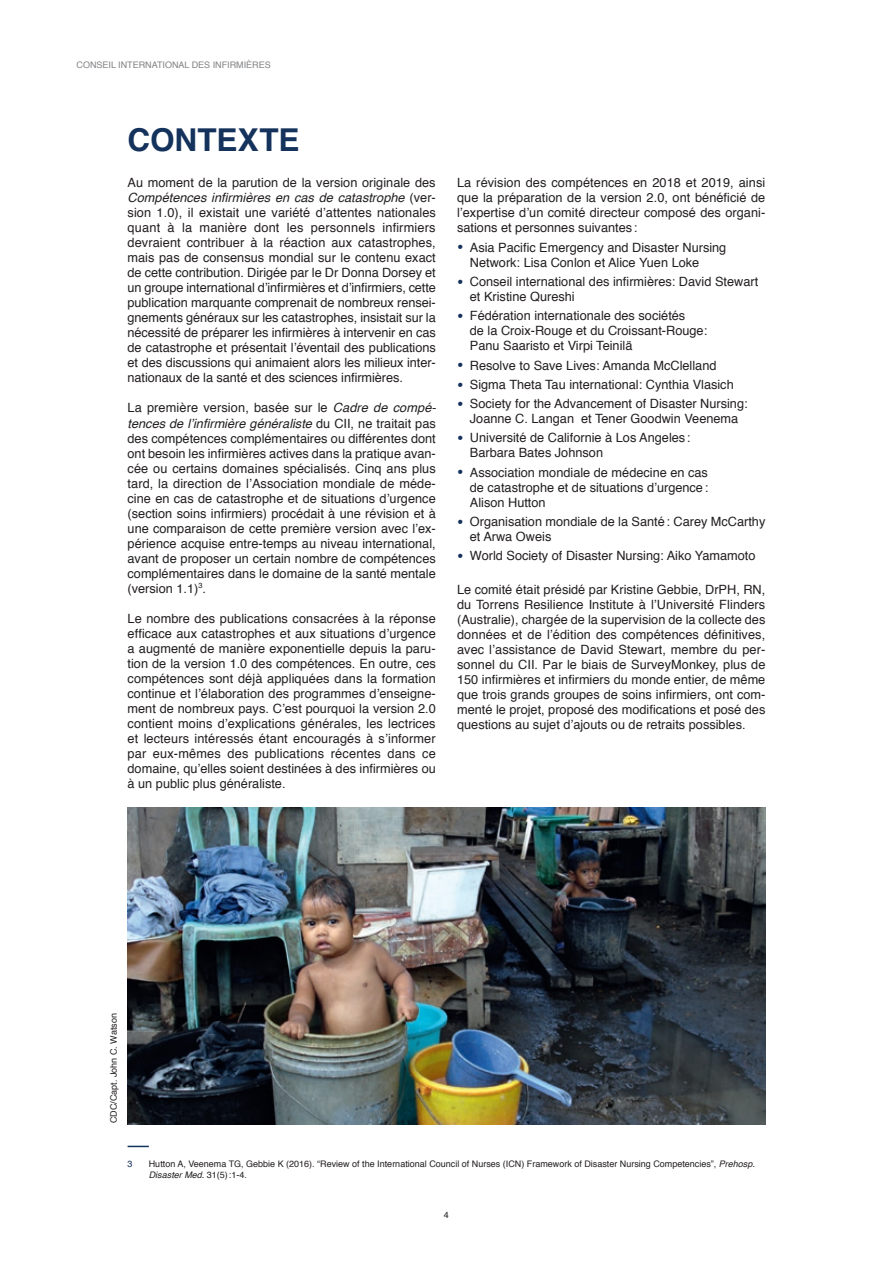
<style>
.page{position:relative;width:893px;height:1263px;background:#fff}
.page>*{position:absolute;margin:0;border:0;box-sizing:border-box;transform-origin:0 0}
.A4_Title_2{font:700 31.5px "Helvetica";color:#14325b}
.Body_text{font:12.75px/15px "Helvetica";color:#231f20;text-align:justify}
.Footnote{font:9px/10.5px "Helvetica";color:#231f20}
.t1{font:9px "Helvetica";color:#808285}
.Credits{font:9px "Helvetica";color:#231f20}
.Footnote-2{font:9px "Helvetica";color:#14325b}
.s1{font-style:italic}
.s2{font-family:"Merriweather";font-weight:900;font-size:15px;color:#14325b}
</style>
<div class="page">
<svg style="left:128px;top:1146px;width:21px;height:1px"></svg>
<img style="left:128px;top:808px;width:637px;height:316px">
<p class="t1" style="left:77px;top:58px;width:196px">CONSEIL INTERNATIONAL DES INFIRMIÈRES</p>
<p class="A4_Title_2" style="left:128px;top:115px;width:174px">CONTEXTE</p>
<p class="Body_text" style="left:128px;top:176px;width:310px">Au moment de la parution de la version originale des <span class="s1">Compétences infirmières en cas de catastrophe</span> (ver&shy;sion 1.0), il existait une variété d’attentes nationales quant à la manière dont les personnels infirmiers devraient contribuer à la réaction aux catastrophes, mais pas de consensus mondial sur le contenu exact de cette contribution. Dirigée par le Dr Donna Dorsey et un groupe international d’infirmières et d’infirmiers, cette publication marquante comprenait de nombreux rensei&shy;gnements généraux sur les catastrophes, insistait sur la nécessité de préparer les infirmières à intervenir en cas de catastrophe et présentait l’éventail des publications et des discussions qui animaient alors les milieux inter&shy;nationaux de la santé et des sciences infirmières.</p>
<p class="Body_text" style="left:128px;top:401px;width:310px">La première version, basée sur le <span class="s1">Cadre de compé&shy;tences de l’infirmière généraliste</span> du CII, ne traitait pas des compétences complémentaires ou différentes dont ont besoin les infirmières actives dans la pratique avan&shy;cée ou certains domaines spécialisés. Cinq ans plus tard, la direction de l’Association mondiale de méde&shy;cine en cas de catastrophe et de situations d’urgence (section soins infirmiers) procédait à une révision et à une comparaison de cette première version avec l’ex&shy;périence acquise entre-temps au niveau international, avant de proposer un certain nombre de compétences complémentaires dans le domaine de la santé mentale (version 1.1)<sup>3</sup>.</p>
<p class="Body_text" style="left:128px;top:611px;width:310px">Le nombre des publications consacrées à la réponse efficace aux catastrophes et aux situations d’urgence a augmenté de manière exponentielle depuis la paru&shy;tion de la version 1.0 des compétences. En outre, ces compétences sont déjà appliquées dans la formation continue et l’élaboration des programmes d’enseigne&shy;ment de nombreux pays. C’est pourquoi la version 2.0 contient moins d’explications générales, les lectrices et lecteurs intéressés étant encouragés à s’informer par eux-mêmes des publications récentes dans ce domaine, qu’elles soient destinées à des infirmières ou à un public plus généraliste.</p>
<p class="Body_text" style="left:457px;top:176px;width:310px">La révision des compétences en 2018 et 2019, ainsi que la préparation de la version 2.0, ont bénéficié de l’expertise d’un comité directeur composé des organi&shy;sations et personnes suivantes :</p>
<p class="Body_text" style="left:470px;top:240px;width:258px;text-indent:-13px"><span class="s2">•</span> Asia Pacific Emergency and Disaster Nursing<br>Network: Lisa Conlon et Alice Yuen Loke</p>
<p class="Body_text" style="left:470px;top:274px;width:290px;text-indent:-13px"><span class="s2">•</span> Conseil international des infirmières: David Stewart et Kristine Qureshi</p>
<p class="Body_text" style="left:470px;top:309px;width:239px;text-align:left;text-indent:-13px"><span class="s2">•</span> Fédération internationale des sociétés<br>de la Croix-Rouge et du Croissant-Rouge:<br>Panu Saaristo et Virpi Teinilä</p>
<p class="Body_text" style="left:457px;top:358px;width:261px"><span class="s2">•</span> Resolve to Save Lives: Amanda McClelland</p>
<p class="Body_text" style="left:457px;top:377px;width:278px"><span class="s2">•</span> Sigma Theta Tau international: Cynthia Vlasich</p>
<p class="Body_text" style="left:457px;top:396px;width:292px;text-align:center"><span class="s2">•</span> Society for the Advancement of Disaster Nursing:<br>Joanne C. Langan et Tener Goodwin Veenema</p>
<p class="Body_text" style="left:470px;top:431px;width:222px;text-indent:-13px"><span class="s2">•</span> Université de Californie à Los Angeles :<br>Barbara Bates Johnson</p>
<p class="Body_text" style="left:470px;top:465px;width:240px;text-indent:-13px"><span class="s2">•</span> Association mondiale de médecine en cas de catastrophe et de situations d’urgence:<br>Alison Hutton</p>
<p class="Body_text" style="left:470px;top:514px;width:297px;text-indent:-13px"><span class="s2">•</span> Organisation mondiale de la Santé: Carey McCarthy et Arwa Oweis</p>
<p class="Body_text" style="left:457px;top:548px;width:300px"><span class="s2">•</span> World Society of Disaster Nursing: Aiko Yamamoto</p>
<p class="Body_text" style="left:457px;top:583px;width:310px">Le comité était présidé par Kristine Gebbie, DrPH, RN, du Torrens Resilience Institute à l’Université Flinders (Australie), chargée de la supervision de la collecte des données et de l’édition des compétences définitives, avec l’assistance de David Stewart, membre du per&shy;sonnel du CII. Par le biais de SurveyMonkey, plus de 150 infirmières et infirmiers du monde entier, de même que trois grands groupes de soins infirmiers, ont com&shy;menté le projet, proposé des modifications et posé des questions au sujet d’ajouts ou de retraits possibles.</p>
<p class="Credits" style="left:107px;top:1123px;width:111px;rotate:-90deg">CDC/Capt. John C. Watson</p>
<p class="Footnote-2" style="left:128px;top:1157px;width:7px">3</p>
<p class="Footnote" style="left:149px;top:1159px;width:608px">Hutton A, Veenema TG, Gebbie K (2016). “Review of the International Council of Nurses (ICN) Framework of Disaster Nursing Competencies”, <span class="s1">Prehosp.<br>Disaster Med.</span> 31(5):1-4.</p>
<p class="Footnote" style="left:444px;top:1209px;width:7px">4</p>
</div>
